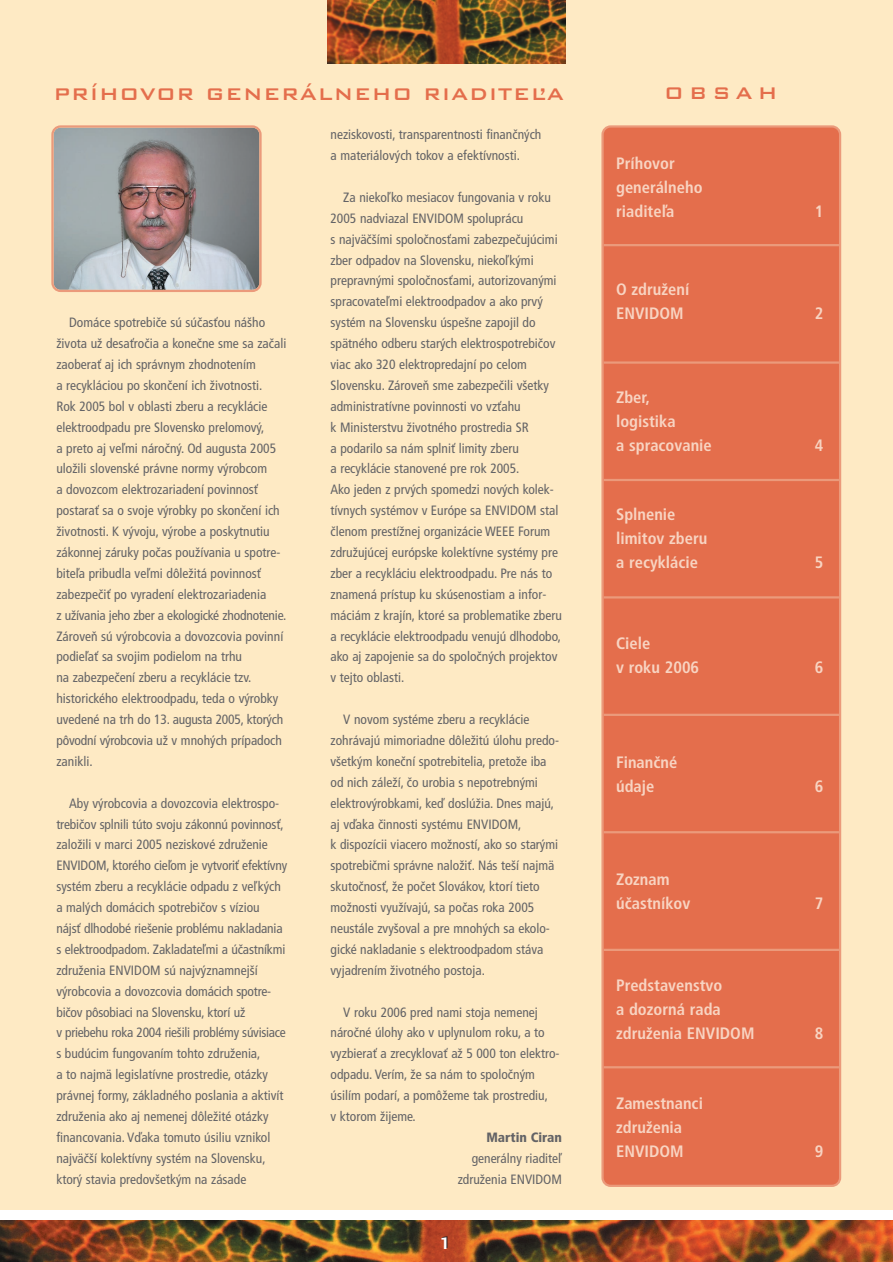
<style>
.page{position:relative;width:893px;height:1262px;background:#fff}
.page>*{position:absolute;margin:0;border:0;box-sizing:border-box;transform-origin:0 0}
.t1{font:500 22.5px "Bank Gothic BT";letter-spacing:.03em;color:#e46e4c}
.t2{font:500 22.5px "Bank Gothic BT";color:#fff}
.t3{font:700 16.5px/24px "Frutiger Cond CE";color:#f8d4c2}
.t4{font:13.5px/20.9px "Frutiger Cond CE";color:#636366}
.t5{font:900 13.5px "Frutiger Cond CE";color:#636366}
</style>
<div class="page">
<div style="left:0;top:0;width:892px;height:1209px;background:#feeac4"></div>
<img style="left:0;top:1220px;width:892px;height:42px">
<div style="left:602px;top:126px;width:238px;height:1059px;background:#e46e4c;border-radius:8px"></div>
<div style="left:601px;top:125px;width:240px;height:1061px;border:2px solid #eb9a7b;border-radius:8px"></div>
<img style="left:54px;top:128px;width:205px;height:162px;border-radius:7px">
<div style="left:51px;top:125px;width:210px;height:167px;border:2px solid #eb9a7b;border-radius:8px"></div>
<hr style="left:603px;top:244px;width:235px;height:2px;background:#eb9a7b">
<hr style="left:603px;top:361px;width:235px;height:3px;background:#eb9a7b">
<hr style="left:603px;top:479px;width:235px;height:2px;background:#eb9a7b">
<hr style="left:603px;top:596px;width:235px;height:2px;background:#eb9a7b">
<hr style="left:603px;top:713px;width:235px;height:3px;background:#eb9a7b">
<hr style="left:603px;top:831px;width:235px;height:2px;background:#eb9a7b">
<hr style="left:603px;top:948px;width:235px;height:3px;background:#eb9a7b">
<hr style="left:603px;top:1066px;width:235px;height:2px;background:#eb9a7b">
<img style="left:327px;top:0;width:238px;height:64px">
<h1 class="t1" style="left:54px;top:79px;width:512px">PRÍHOVOR GENERÁLNEHO RIADITEL’A</h1>
<h1 class="t1" style="left:664px;top:78px;width:115px">OBSAH</h1>
<p class="t4" style="left:56px;top:313px;width:231px;text-indent:13px">Domáce spotrebiãe sú súãasÈou ná‰ho Ïivota uÏ desaÈroãia a koneãne sme sa zaãali zaoberaÈ aj ich správnym zhodnotením<br>a recykláciou po skonãení ich Ïivotnosti.<br>Rok 2005 bol v oblasti zberu a recyklácie elektroodpadu pre Slovensko prelomov˘,<br>a preto aj veºmi nároãn˘. Od augusta 2005 uloÏili slovenské právne normy v˘robcom<br>a dovozcom elektrozariadení povinnosÈ postaraÈ sa o svoje v˘robky po skonãení ich Ïivotnosti. K v˘voju, v˘robe a poskytnutiu zákonnej záruky poãas pouÏívania u spotre&shy;biteºa pribudla veºmi dôleÏitá povinnosÈ zabezpeãiÈ po vyradení elektrozariadenia<br>z uÏívania jeho zber a ekologické zhodnotenie.<br>ZároveÀ sú v˘robcovia a dovozcovia povinní podieºaÈ sa svojim podielom na trhu<br>na zabezpeãení zberu a recyklácie tzv. historického elektroodpadu, teda o v˘robky uvedené na trh do 13. augusta 2005, ktor˘ch pôvodní v˘robcovia uÏ v mnoh˘ch prípadoch zanikli.</p>
<p class="t4" style="left:56px;top:794px;width:232px;text-indent:13px">Aby v˘robcovia a dovozcovia elektrospo&shy;trebiãov splnili túto svoju zákonnú povinnosÈ, zaloÏili v marci 2005 neziskové zdruÏenie ENVIDOM, ktorého cieºom je vytvoriÈ efektívny systém zberu a recyklácie odpadu z veºk˘ch a mal˘ch domácich spotrebiãov s víziou nájsÈ dlhodobé rie‰enie problému nakladania s elektroodpadom. Zakladateºmi a úãastníkmi zdruÏenia ENVIDOM sú najv˘znamnej‰í v˘robcovia a dovozcovia domácich spotre&shy;biãov pôsobiaci na Slovensku, ktorí uÏ<br>v priebehu roka 2004 rie‰ili problémy súvisiace s budúcim fungovaním tohto zdruÏenia,<br>a to najmä legislatívne prostredie, otázky právnej formy, základného poslania a aktivít zdruÏenia ako aj nemenej dôleÏité otázky financovania. Vìaka tomuto úsiliu vznikol najväã‰í kolektívny systém na Slovensku, ktor˘ stavia predov‰etk˘m na zásade</p>
<p class="t4" style="left:330px;top:125px;width:212px">neziskovosti, transparentnosti finanãn˘ch a materiálov˘ch tokov a efektívnosti.</p>
<p class="t4" style="left:330px;top:188px;width:233px;text-indent:13px">Za niekoºko mesiacov fungovania v roku 2005 nadviazal ENVIDOM spoluprácu<br>s najväã‰ími spoloãnosÈami zabezpeãujúcimi zber odpadov na Slovensku, niekoºk˘mi prepravn˘mi spoloãnosÈami, autorizovan˘mi spracovateºmi elektroodpadov a ako prv˘ systém na Slovensku úspe‰ne zapojil do spätného odberu star˘ch elektrospotrebiãov viac ako 320 elektropredajní po celom Slovensku. ZároveÀ sme zabezpeãili v‰etky administratívne povinnosti vo vzÈahu<br>k Ministerstvu Ïivotného prostredia SR<br>a podarilo sa nám splniÈ limity zberu<br>a recyklácie stanovené pre rok 2005.<br>Ako jeden z prv˘ch spomedzi nov˘ch kolek&shy;tívnych systémov v Európe sa ENVIDOM stal ãlenom prestíÏnej organizácie WEEE Forum zdruÏujúcej európske kolektívne systémy pre zber a recykláciu elektroodpadu. Pre nás to znamená prístup ku skúsenostiam a infor&shy;máciám z krajín, ktoré sa problematike zberu a recyklácie elektroodpadu venujú dlhodobo, ako aj zapojenie sa do spoloãn˘ch projektov v tejto oblasti.</p>
<p class="t4" style="left:330px;top:710px;width:230px;text-indent:13px">V novom systéme zberu a recyklácie zohrávajú mimoriadne dôleÏitú úlohu predo&shy;v‰etk˘m koneãní spotrebitelia, pretoÏe iba od nich záleÏí, ão urobia s nepotrebn˘mi elektrov˘robkami, keì doslúÏia. Dnes majú, aj vìaka ãinnosti systému ENVIDOM,<br>k dispozícii viacero moÏností, ako so star˘mi spotrebiãmi správne naloÏiÈ. Nás te‰í najmä skutoãnosÈ, Ïe poãet Slovákov, ktorí tieto moÏnosti vyuÏívajú, sa poãas roka 2005 neustále zvy‰oval a pre mnoh˘ch sa ekolo&shy;gické nakladanie s elektroodpadom stáva vyjadrením Ïivotného postoja.</p>
<p class="t4" style="left:330px;top:1002px;width:230px;text-indent:13px">V roku 2006 pred nami stoja nemenej nároãné úlohy ako v uplynulom roku, a to vyzbieraÈ a zrecyklovaÈ aÏ 5 000 ton elektro&shy;odpadu. Verím, Ïe sa nám to spoloãn˘m úsilím podarí, a pomôÏeme tak prostrediu,<br>v ktorom Ïijeme.</p>
<p class="t5" style="left:486px;top:1132px;width:77px">Martin Ciran</p>
<p class="t4" style="left:457px;top:1149px;width:106px;text-align:right">generálny riaditeº zdruÏenia ENVIDOM</p>
<h1 class="t2" style="left:436px;top:1228px;width:19px">1</h1>
<p class="t3" style="left:616px;top:153px;width:88px">Príhovor generálneho riaditeºa</p>
<p class="t3" style="left:616px;top:279px;width:75px">O zdruÏení<br>ENVIDOM</p>
<p class="t3" style="left:616px;top:387px;width:97px">Zber, logistika<br>a spracovanie</p>
<p class="t3" style="left:616px;top:504px;width:93px">Splnenie limitov zberu a recyklácie</p>
<p class="t3" style="left:616px;top:633px;width:84px">Ciele<br>v roku 2006</p>
<p class="t3" style="left:616px;top:751px;width:63px">Finanãné údaje</p>
<p class="t3" style="left:616px;top:868px;width:76px">Zoznam úãastníkov</p>
<p class="t3" style="left:616px;top:975px;width:140px">Predstavenstvo<br>a dozorná rada zdruÏenia ENVIDOM</p>
<p class="t3" style="left:616px;top:1092px;width:88px">Zamestnanci zdruÏenia<br>ENVIDOM</p>
<p class="t3" style="left:814px;top:201px;width:10px">1</p>
<p class="t3" style="left:814px;top:303px;width:10px">2</p>
<p class="t3" style="left:814px;top:435px;width:10px">4</p>
<p class="t3" style="left:814px;top:552px;width:10px">5</p>
<p class="t3" style="left:814px;top:657px;width:10px">6</p>
<p class="t3" style="left:814px;top:775px;width:10px">6</p>
<p class="t3" style="left:814px;top:892px;width:10px">7</p>
<p class="t3" style="left:814px;top:1023px;width:10px">8</p>
<p class="t3" style="left:814px;top:1140px;width:10px">9</p>
</div>
